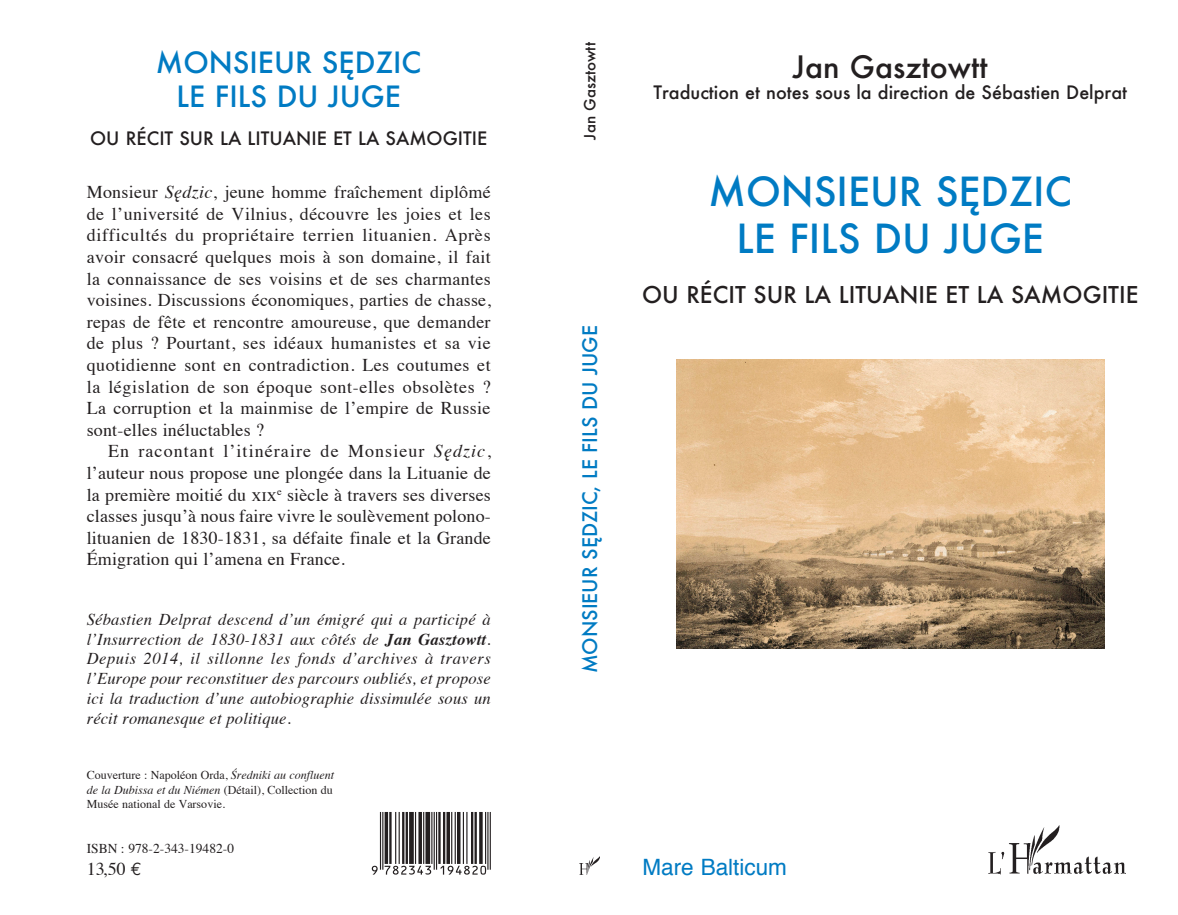
<style>
.page{position:relative;width:1178px;height:915px;background:#fff}
.page>*{position:absolute;margin:0;border:0;box-sizing:border-box;transform-origin:0 0}
.t1{font:500 39px/46.8px "Futura";color:#007bc3;text-align:center}
.t2{font:500 30px "Futura";color:#231f20}
.t3{font:500 28.5px/34.2px "Futura";color:#007bc3;text-align:center}
.t4{font:500 22.5px "Futura";color:#231f20}
.t5{font:22.5px "Helvetica";color:#007bc3}
.t6{font:500 19.5px "Futura";color:#007bc3}
.t7{font:18px/21.6px "Times";letter-spacing:.01em;color:#231f20;text-align:justify}
.t8{font:500 18px "Futura";color:#231f20}
.t9{font:italic 16.5px/19.8px "Times";letter-spacing:.01em;color:#231f20;text-align:justify}
.t10{font:500 15px "Futura";color:#231f20}
.t11{font:13.5px "Times";color:#231f20}
.t12{font:12px/14.4px "Times";color:#231f20;text-align:justify}
.s1{font-style:italic}
.s2{font-family:"Times Roman SC"}
.s3{font-weight:700}
.s4{font-family:"Euro Mono"}
</style>
<div class="page">
<img style="left:580px;top:857px;width:19px;height:18px">
<img style="left:988px;top:826px;width:137px;height:49px">
<svg style="left:372px;top:812px;width:119px;height:63px"></svg>
<img style="left:676px;top:359px;width:428px;height:290px">
<h3 class="t3" style="left:156px;top:45px;width:267px">MONSIEUR SĘDZIC<br>LE FILS DU JUGE</h3>
<p class="t8" style="left:90px;top:126px;width:399px">OU RÉCIT SUR LA LITUANIE ET LA SAMOGITIE</p>
<p class="t7" style="left:87px;top:180px;width:405px">Monsieur <span class="s1">Sędzic</span>, jeune homme fraîchement diplômé de l’université de Vilnius, découvre les joies et les difficultés du propriétaire terrien lituanien. Après avoir consacré quelques mois à son domaine, il fait la connaissance de ses voisins et de ses charmantes voisines. Discussions économiques, parties de chasse, repas de fête et rencontre amoureuse, que demander de plus ? Pourtant, ses idéaux humanistes et sa vie quotidienne sont en contradiction. Les coutumes et la législation de son époque sont-elles obsolètes ?<br>La corruption et la mainmise de l’empire de Russie sont-elles inéluctables ?</p>
<p class="t7" style="left:87px;top:439px;width:406px;text-indent:21px">En racontant l’itinéraire de Monsieur <span class="s1">Sędzic</span>, l’auteur nous propose une plongée dans la Lituanie de la première moitié du <span class="s2">xix</span><sup>e</sup> siècle à travers ses diverses classes jusqu’à nous faire vivre le soulèvement polono&shy;lituanien de 1830-1831, sa défaite finale et la Grande Émigration qui l’amena en France.</p>
<p class="t9" style="left:87px;top:608px;width:405px">Sébastien Delprat descend d’un émigré qui a participé à l’Insurrection de 1830-1831 aux côtés de <span class="s3">Jan Gasztowtt</span>.<br>Depuis 2014, il sillonne les fonds d’archives à travers l’Europe pour reconstituer des parcours oubliés, et propose ici la traduction d’une autobiographie dissimulée sous un récit romanesque et politique.</p>
<p class="t12" style="left:87px;top:767px;width:249px">Couverture : Napoléon Orda, <span class="s1">Średniki au confluent de la Dubissa et du Niémen</span> (Détail), Collection du Musée national de Varsovie.</p>
<p class="t11" style="left:87px;top:836px;width:149px">ISBN : 978-2-343-19482-0</p>
<p class="t7" style="left:87px;top:856px;width:56px">13,50 <span class="s4">e</span></p>
<p class="t10" style="left:579px;top:140px;width:99px;rotate:-90deg">Jan Gasztowtt</p>
<p class="t6" style="left:576px;top:673px;width:349px;rotate:-90deg">MONSIEUR SĘDZIC, LE FILS DU JUGE</p>
<h2 class="t2" style="left:793px;top:46px;width:196px">Jan Gasztowtt</h2>
<p class="t8" style="left:653px;top:80px;width:475px">Traduction et notes sous la direction de Sébastien Delprat</p>
<h1 class="t1" style="left:708px;top:168px;width:365px">MONSIEUR SĘDZIC<br>LE FILS DU JUGE</h1>
<p class="t4" style="left:642px;top:279px;width:498px">OU RÉCIT SUR LA LITUANIE ET LA SAMOGITIE</p>
<p class="t5" style="left:642px;top:849px;width:146px">Mare Balticum</p>
</div>
